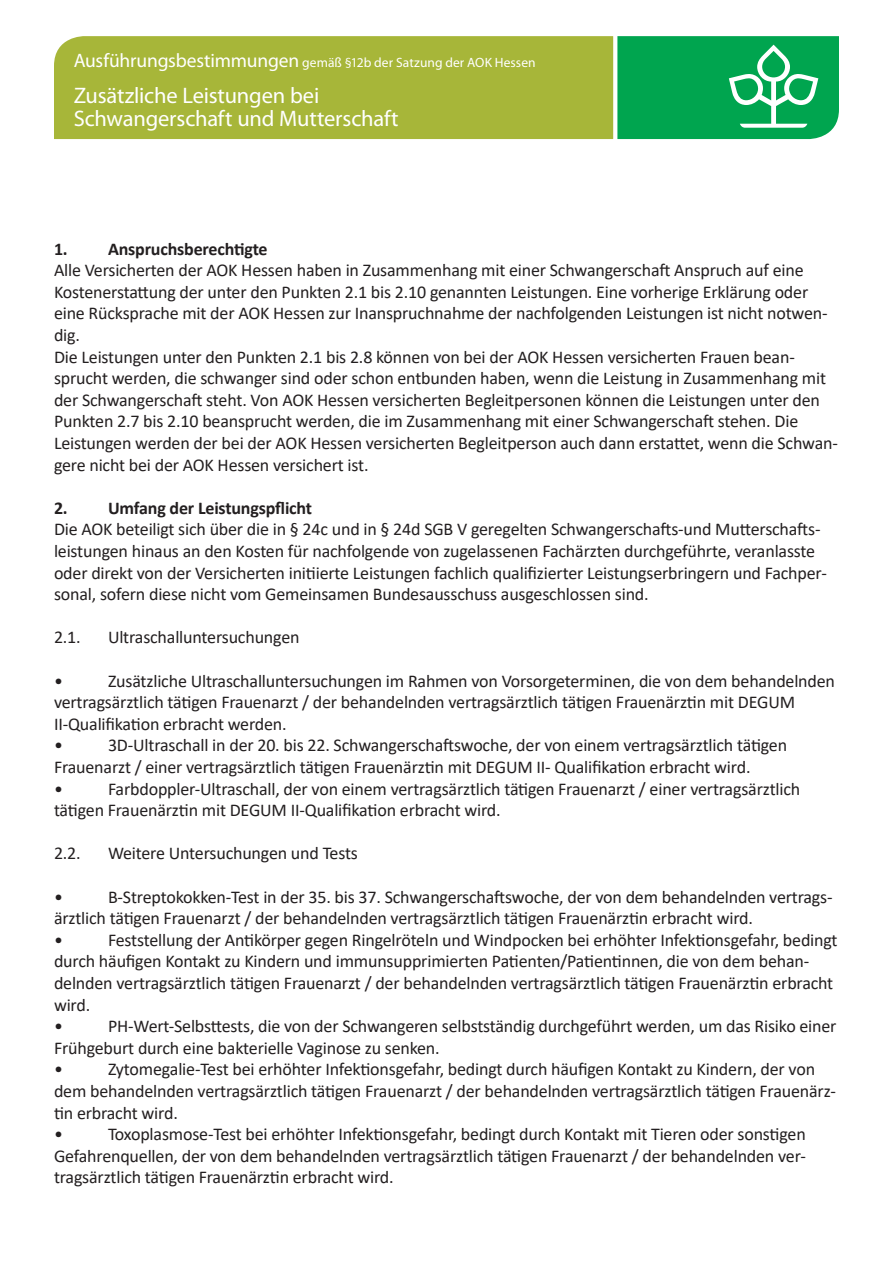
<style>
.page{position:relative;width:893px;height:1263px;background:#fff}
.page>*{position:absolute;margin:0;border:0;box-sizing:border-box;transform-origin:0 0}
.t1{font:22.5px/22.8px "Myriad Pro";letter-spacing:-.01em;color:#fff}
.t2{font:18px/21.6px "Calibri";letter-spacing:-.01em;color:#231f20}
.t3{font:700 18px "Calibri";letter-spacing:-.01em;color:#231f20}
.t4{font:13.5px "Myriad Pro";letter-spacing:.005em;color:#fff}
.s1{font-size:19.5px}
</style>
<div class="page">
<div style="left:54px;top:36px;width:559px;height:103px;background:#a7b639"></div>
<svg style="left:617px;top:36px;width:222px;height:103px;background:#17ad5f"></svg>
<p class="t4" style="left:74px;top:54px;width:464px"><span class="s1">Ausführungsbestimmungen</span> gemäß §12b der Satzung der AOK Hessen</p>
<p class="t1" style="left:74px;top:83px;width:326px">Zusätzliche Leistungen bei<br>Schwangerschaft und Mutterschaft</p>
<p class="t3" style="left:54px;top:236px;width:215px">1. Anspruchsberechtigte</p>
<p class="t2" style="left:54px;top:259px;width:785px">Alle Versicherten der AOK Hessen haben in Zusammenhang mit einer Schwangerschaft Anspruch auf eine Kostenerstattung der unter den Punkten 2.1 bis 2.10 genannten Leistungen. Eine vorherige Erklärung oder eine Rücksprache mit der AOK Hessen zur Inanspruchnahme der nachfolgenden Leistungen ist nicht notwen&shy;dig.<br>Die Leistungen unter den Punkten 2.1 bis 2.8 können von bei der AOK Hessen versicherten Frauen bean&shy;sprucht werden, die schwanger sind oder schon entbunden haben, wenn die Leistung in Zusammenhang mit der Schwangerschaft steht. Von AOK Hessen versicherten Begleitpersonen können die Leistungen unter den Punkten 2.7 bis 2.10 beansprucht werden, die im Zusammenhang mit einer Schwangerschaft stehen. Die Leistungen werden der bei der AOK Hessen versicherten Begleitperson auch dann erstattet, wenn die Schwan&shy;gere nicht bei der AOK Hessen versichert ist.</p>
<p class="t3" style="left:54px;top:495px;width:260px">2. Umfang der Leistungspflicht</p>
<p class="t2" style="left:54px;top:518px;width:774px">Die AOK beteiligt sich über die in § 24c und in § 24d SGB V geregelten Schwangerschafts-und Mutterschafts&shy;leistungen hinaus an den Kosten für nachfolgende von zugelassenen Fachärzten durchgeführte, veranlasste oder direkt von der Versicherten initiierte Leistungen fachlich qualifizierter Leistungserbringern und Fachper&shy;sonal, sofern diese nicht vom Gemeinsamen Bundesausschuss ausgeschlossen sind.</p>
<p class="t2" style="left:54px;top:626px;width:28px">2.1.</p>
<p class="t2" style="left:108px;top:626px;width:193px">Ultraschalluntersuchungen</p>
<p class="t2" style="left:54px;top:669px;width:10px">•</p>
<p class="t2" style="left:54px;top:669px;width:783px;text-indent:54px">Zusätzliche Ultraschalluntersuchungen im Rahmen von Vorsorgeterminen, die von dem behandelnden vertragsärztlich tätigen Frauenarzt / der behandelnden vertragsärztlich tätigen Frauenärztin mit DEGUM II-Qualifikation erbracht werden.<br>•</p>
<p class="t2" style="left:54px;top:734px;width:735px;text-indent:54px">3D-Ultraschall in der 20. bis 22. Schwangerschaftswoche, der von einem vertragsärztlich tätigen<br>Frauenarzt / einer vertragsärztlich tätigen Frauenärztin mit DEGUM II- Qualifikation erbracht wird.<br>•</p>
<p class="t2" style="left:54px;top:777px;width:748px;text-indent:54px">Farbdoppler-Ultraschall, der von einem vertragsärztlich tätigen Frauenarzt / einer vertragsärztlich tätigen Frauenärztin mit DEGUM II-Qualifikation erbracht wird.</p>
<p class="t2" style="left:54px;top:842px;width:28px">2.2.</p>
<p class="t2" style="left:108px;top:842px;width:251px">Weitere Untersuchungen und Tests</p>
<p class="t2" style="left:54px;top:885px;width:10px">•</p>
<p class="t2" style="left:54px;top:885px;width:780px;text-indent:54px">B-Streptokokken-Test in der 35. bis 37. Schwangerschaftswoche, der von dem behandelnden vertrags&shy;ärztlich tätigen Frauenarzt / der behandelnden vertragsärztlich tätigen Frauenärztin erbracht wird.<br>•</p>
<p class="t2" style="left:54px;top:928px;width:785px;text-indent:54px">Feststellung der Antikörper gegen Ringelröteln und Windpocken bei erhöhter Infektionsgefahr, bedingt durch häufigen Kontakt zu Kindern und immunsupprimierten Patienten/Patientinnen, die von dem behan&shy;delnden vertragsärztlich tätigen Frauenarzt / der behandelnden vertragsärztlich tätigen Frauenärztin erbracht wird.<br>•</p>
<p class="t2" style="left:54px;top:1015px;width:784px;text-indent:54px">PH-Wert-Selbsttests, die von der Schwangeren selbstständig durchgeführt werden, um das Risiko einer<br>Frühgeburt durch eine bakterielle Vaginose zu senken.<br>•</p>
<p class="t2" style="left:54px;top:1058px;width:784px;text-indent:54px">Zytomegalie-Test bei erhöhter Infektionsgefahr, bedingt durch häufigen Kontakt zu Kindern, der von dem behandelnden vertragsärztlich tätigen Frauenarzt / der behandelnden vertragsärztlich tätigen Frauenärz&shy;tin erbracht wird.<br>•</p>
<p class="t2" style="left:54px;top:1123px;width:754px;text-align:justify;text-indent:54px">Toxoplasmose-Test bei erhöhter Infektionsgefahr, bedingt durch Kontakt mit Tieren oder sonstigen Gefahrenquellen, der von dem behandelnden vertragsärztlich tätigen Frauenarzt / der behandelnden ver&shy;tragsärztlich tätigen Frauenärztin erbracht wird.</p>
</div>
